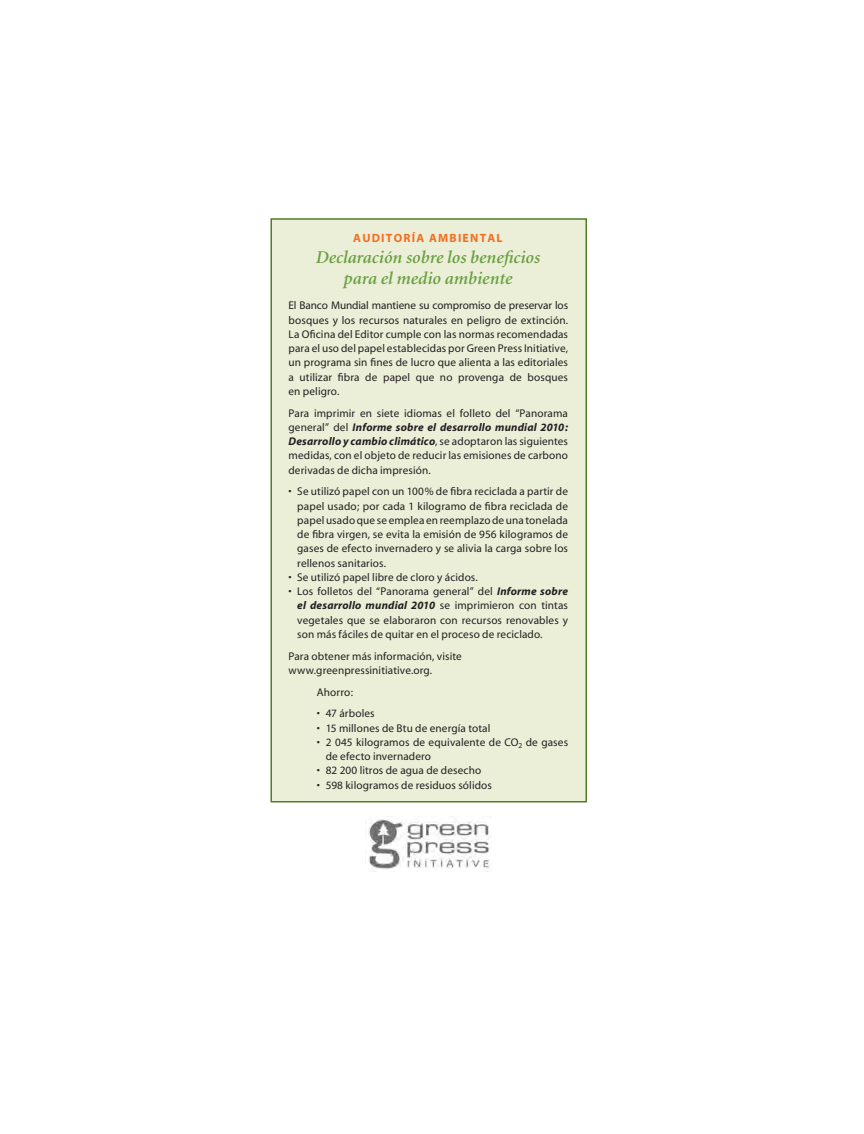
<style>
.page{position:relative;width:864px;height:1134px;background:#fff}
.page>*{position:absolute;margin:0;border:0;box-sizing:border-box;transform-origin:0 0}
.t1{font:italic 600 18px/21px "Minion";color:#6ba043;text-align:center}
.t2{font:700 12px "Myriad";letter-spacing:.1em;color:#f36e21}
.t3{font:11.25px/14.2px "Myriad";letter-spacing:.01em;color:#231f20;text-align:justify}
.s1{font-weight:700;font-style:italic}
</style>
<div class="page">
<div style="left:270px;top:218px;width:317px;height:584px;background:#ebefd8;border:2px solid #527d23"></div>
<img style="left:368px;top:819px;width:122px;height:53px">
<p class="t2" style="left:353px;top:232px;width:151px">AUDITORÍA AMBIENTAL</p>
<h1 class="t1" style="left:316px;top:248px;width:226px">Declaración sobre los beneficios para el medio ambiente</h1>
<p class="t3" style="left:288px;top:299px;width:281px">El Banco Mundial mantiene su compromiso de preservar los bosques y los recursos naturales en peligro de extinción.<br>La Oficina del Editor cumple con las normas recomendadas para el uso del papel establecidas por Green Press Initiative, un programa sin fines de lucro que alienta a las editoriales a utilizar fibra de papel que no provenga de bosques en peligro.</p>
<p class="t3" style="left:288px;top:406px;width:281px">Para imprimir en siete idiomas el folleto del “Panorama general” del <span class="s1">Informe sobre el desarrollo mundial 2010:<br>Desarrollo y cambio climático</span>, se adoptaron las siguientes medidas, con el objeto de reducir las emisiones de carbono derivadas de dicha impresión.</p>
<p class="t3" style="left:297px;top:485px;width:272px;text-indent:-9px">• Se utilizó papel con un 100% de fibra reciclada a partir de papel usado; por cada 1 kilogramo de fibra reciclada de papel usado que se emplea en reemplazo de una tonelada de fibra virgen, se evita la emisión de 956 kilogramos de gases de efecto invernadero y se alivia la carga sobre los rellenos sanitarios.</p>
<p class="t3" style="left:288px;top:571px;width:191px">• Se utilizó papel libre de cloro y ácidos.</p>
<p class="t3" style="left:297px;top:585px;width:272px;text-indent:-9px">• Los folletos del “Panorama general” del <span class="s1">Informe sobre el desarrollo mundial 2010</span> se imprimieron con tintas vegetales que se elaboraron con recursos renovables y son más fáciles de quitar en el proceso de reciclado.</p>
<p class="t3" style="left:288px;top:649px;width:175px">Para obtener más información, visite www.greenpressinitiative.org.</p>
<p class="t3" style="left:317px;top:685px;width:38px">Ahorro:</p>
<p class="t3" style="left:317px;top:707px;width:59px">• 47 árboles</p>
<p class="t3" style="left:317px;top:721px;width:175px">• 15 millones de Btu de energía total</p>
<p class="t3" style="left:326px;top:736px;width:244px;text-indent:-9px">• 2 045 kilogramos de equivalente de CO<sub>2</sub> de gases de efecto invernadero</p>
<p class="t3" style="left:317px;top:764px;width:166px">• 82 200 litros de agua de desecho</p>
<p class="t3" style="left:317px;top:778px;width:177px">• 598 kilogramos de residuos sólidos</p>
</div>
